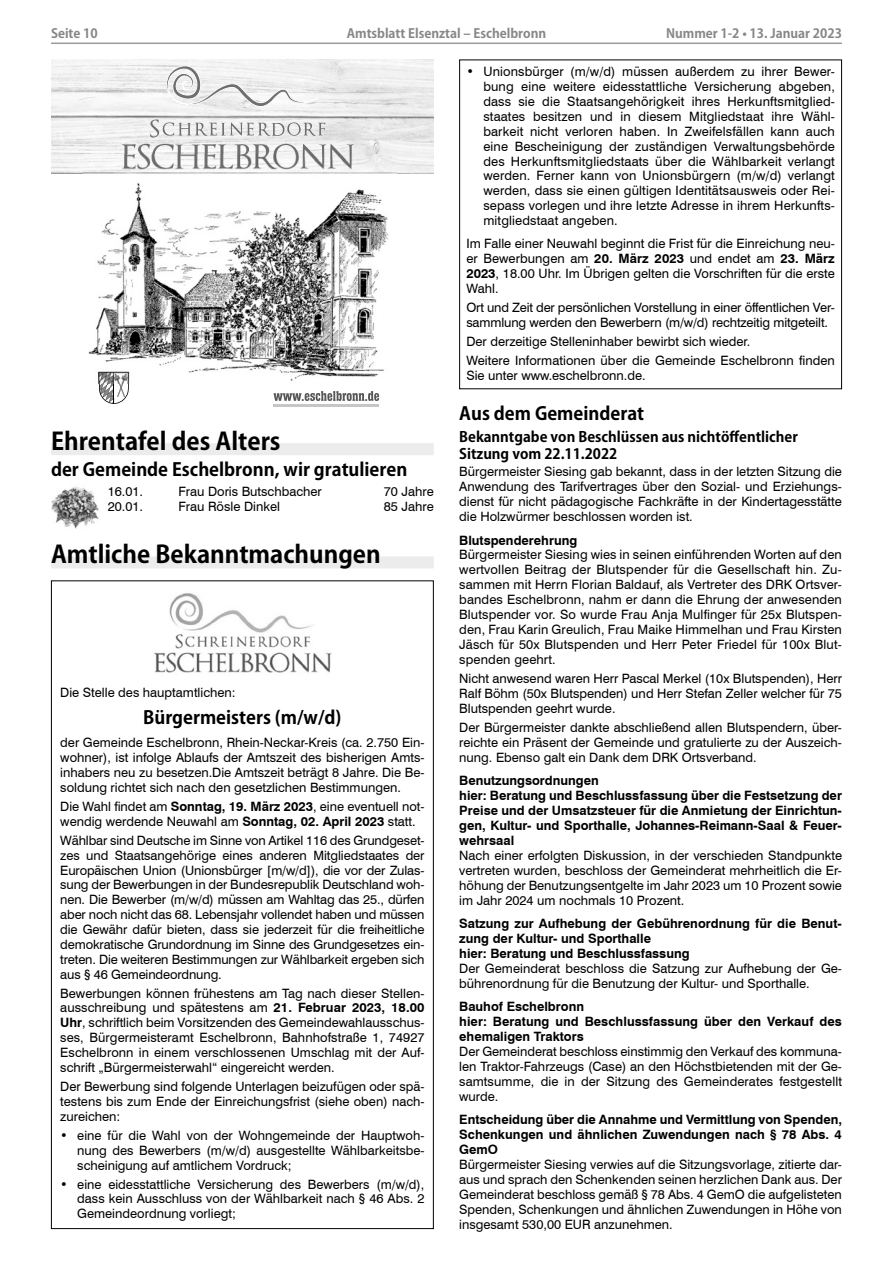
<style>
.page{position:relative;width:893px;height:1263px;background:#fff}
.page>*{position:absolute;margin:0;border:0;box-sizing:border-box;transform-origin:0 0}
.Überschrift_1_Kozuka{font:700 24px "Koz Go Pro";color:#000}
.Überschrift2_Kozuka{font:700 18px "Koz Go Pro";color:#000}
.Überschrift_3_Kozuka{font:700 14.25px/17.4px "Koz Go Pro";color:#000}
.Fließtext_8_5{font:12.9px/14.9px "Swiss 721 BT";color:#000;text-align:justify}
.Fließtext_8_5-2{font:700 12.9px/15px "Swiss 721 BT";color:#000;text-align:justify}
.t1{font:700 12.75px "Koz Go Pro";color:#878787}
.s1{font-weight:700}
</style>
<div class="page">
<hr style="left:51px;top:43px;width:791px;height:1px;background:#9c9c9c">
<div style="left:51px;top:443px;width:383px;height:12px;background:#ececec"></div>
<div style="left:51px;top:556px;width:383px;height:12px;background:#ececec"></div>
<svg style="left:99px;top:384px;width:30px;height:20px"></svg>
<hr style="left:114px;top:372px;width:1px;height:31px;background:#000">
<img style="left:51px;top:60px;width:383px;height:113px">
<svg style="left:163px;top:60px;width:163px;height:53px"></svg>
<svg style="left:122px;top:144px;width:232px;height:10px"></svg>
<svg style="left:150px;top:120px;width:175px;height:18px"></svg>
<svg style="left:274px;top:391px;width:105px;height:10px"></svg>
<hr style="left:273px;top:404px;width:106px;height:3px;background:#c6c6c6">
<img style="left:83px;top:154px;width:314px;height:230px">
<svg style="left:78px;top:97px;width:17px;height:3px"></svg>
<img style="left:51px;top:486px;width:48px;height:43px">
<img style="left:154px;top:593px;width:178px;height:80px">
<div style="left:459px;top:60px;width:383px;height:329px;border:1px solid #000"></div>
<p class="t1" style="left:51px;top:25px;width:48px">Seite 10</p>
<p class="t1" style="left:347px;top:25px;width:201px">Amtsblatt Elsenztal – Eschelbronn</p>
<p class="t1" style="left:666px;top:25px;width:177px">Nummer 1-2 • 13. Januar 2023</p>
<p class="Überschrift_1_Kozuka" style="left:51px;top:425px;width:231px">Ehrentafel des Alters</p>
<p class="Überschrift2_Kozuka" style="left:51px;top:458px;width:358px">der Gemeinde Eschelbronn, wir gratulieren</p>
<p class="Fließtext_8_5" style="left:108px;top:483px;width:37px">16.01.</p>
<p class="Fließtext_8_5" style="left:179px;top:483px;width:145px">Frau Doris Butschbacher</p>
<p class="Fließtext_8_5" style="left:384px;top:483px;width:51px">70 Jahre</p>
<p class="Fließtext_8_5" style="left:108px;top:498px;width:37px">20.01.</p>
<p class="Fließtext_8_5" style="left:179px;top:498px;width:103px">Frau Rösle Dinkel</p>
<p class="Fließtext_8_5" style="left:384px;top:498px;width:51px">85 Jahre</p>
<p class="Überschrift_1_Kozuka" style="left:51px;top:539px;width:331px">Amtliche Bekanntmachungen</p>
<p class="Fließtext_8_5" style="left:60px;top:685px;width:177px">Die Stelle des hauptamtlichen:</p>
<p class="Überschrift2_Kozuka" style="left:143px;top:706px;width:200px">Bürgermeisters (m/w/d)</p>
<p class="Fließtext_8_5" style="left:60px;top:735px;width:366px">der Gemeinde Eschelbronn, Rhein-Neckar-Kreis (ca. 2.750 Ein&shy;wohner), ist infolge Ablaufs der Amtszeit des bisherigen Amts&shy;inhabers neu zu besetzen.Die Amtszeit beträgt 8 Jahre. Die Be&shy;soldung richtet sich nach den gesetzlichen Bestimmungen.</p>
<p class="Fließtext_8_5" style="left:60px;top:798px;width:366px">Die Wahl findet am <span class="s1">Sonntag, 19. März 2023</span>, eine eventuell not&shy;wendig werdende Neuwahl am <span class="s1">Sonntag, 02. April 2023</span> statt.</p>
<p class="Fließtext_8_5" style="left:60px;top:832px;width:366px">Wählbar sind Deutsche im Sinne von Artikel 116 des Grundgeset&shy;zes und Staatsangehörige eines anderen Mitgliedstaates der Europäischen Union (Unionsbürger [m/w/d]), die vor der Zulas&shy;sung der Bewerbungen in der Bundesrepublik Deutschland woh&shy;nen. Die Bewerber (m/w/d) müssen am Wahltag das 25., dürfen aber noch nicht das 68. Lebensjahr vollendet haben und müssen die Gewähr dafür bieten, dass sie jederzeit für die freiheitliche demokratische Grundordnung im Sinne des Grundgesetzes ein&shy;treten. Die weiteren Bestimmungen zur Wählbarkeit ergeben sich aus § 46 Gemeindeordnung.</p>
<p class="Fließtext_8_5" style="left:60px;top:985px;width:366px">Bewerbungen können frühestens am Tag nach dieser Stellen&shy;ausschreibung und spätestens am <span class="s1">21. Februar 2023, 18.00<br>Uhr</span>, schriftlich beim Vorsitzenden des Gemeindewahlausschus&shy;ses, Bürgermeisteramt Eschelbronn, Bahnhofstraße 1, 74927<br>Eschelbronn in einem verschlossenen Umschlag mit der Auf&shy;schrift „Bürgermeisterwahl“ eingereicht werden.</p>
<p class="Fließtext_8_5" style="left:60px;top:1078px;width:366px">Der Bewerbung sind folgende Unterlagen beizufügen oder spä&shy;testens bis zum Ende der Einreichungsfrist (siehe oben) nach&shy;zureichen:</p>
<p class="Fließtext_8_5" style="left:77px;top:1127px;width:349px;text-indent:-17px">• eine für die Wahl von der Wohngemeinde der Hauptwoh&shy;nung des Bewerbers (m/w/d) ausgestellte Wählbarkeitsbe&shy;scheinigung auf amtlichem Vordruck;</p>
<p class="Fließtext_8_5" style="left:77px;top:1176px;width:349px;text-indent:-17px">• eine eidesstattliche Versicherung des Bewerbers (m/w/d), dass kein Ausschluss von der Wählbarkeit nach § 46 Abs. 2<br>Gemeindeordnung vorliegt;</p>
<p class="Fließtext_8_5" style="left:483px;top:64px;width:353px;text-indent:-17px">• Unionsbürger (m/w/d) müssen außerdem zu ihrer Bewer&shy;bung eine weitere eidesstattliche Versicherung abgeben, dass sie die Staatsangehörigkeit ihres Herkunftsmitglied&shy;staates besitzen und in diesem Mitgliedstaat ihre Wähl&shy;barkeit nicht verloren haben. In Zweifelsfällen kann auch eine Bescheinigung der zuständigen Verwaltungsbehörde des Herkunftsmitgliedstaats über die Wählbarkeit verlangt werden. Ferner kann von Unionsbürgern (m/w/d) verlangt werden, dass sie einen gültigen Identitätsausweis oder Rei&shy;sepass vorlegen und ihre letzte Adresse in ihrem Herkunfts&shy;mitgliedstaat angeben.</p>
<p class="Fließtext_8_5" style="left:466px;top:236px;width:370px">Im Falle einer Neuwahl beginnt die Frist für die Einreichung neu&shy;er Bewerbungen am <span class="s1">20. März 2023</span> und endet am <span class="s1">23. März 2023</span>, 18.00 Uhr. Im Übrigen gelten die Vorschriften für die erste Wahl.</p>
<p class="Fließtext_8_5" style="left:466px;top:299px;width:370px">Ort und Zeit der persönlichen Vorstellung in einer öffentlichen Ver&shy;sammlung werden den Bewerbern (m/w/d) rechtzeitig mitgeteilt.</p>
<p class="Fließtext_8_5" style="left:466px;top:333px;width:285px">Der derzeitige Stelleninhaber bewirbt sich wieder.</p>
<p class="Fließtext_8_5" style="left:466px;top:353px;width:370px">Weitere Informationen über die Gemeinde Eschelbronn finden<br>Sie unter www.eschelbronn.de.</p>
<p class="Überschrift2_Kozuka" style="left:459px;top:402px;width:186px">Aus dem Gemeinderat</p>
<p class="Überschrift_3_Kozuka" style="left:459px;top:429px;width:340px">Bekanntgabe von Beschlüssen aus nichtöffentlicher<br>Sitzung vom 22.11.2022</p>
<p class="Fließtext_8_5" style="left:459px;top:464px;width:384px">Bürgermeister Siesing gab bekannt, dass in der letzten Sitzung die Anwendung des Tarifvertrages über den Sozial- und Erziehungs&shy;dienst für nicht pädagogische Fachkräfte in der Kindertagesstätte die Holzwürmer beschlossen worden ist.</p>
<p class="Fließtext_8_5-2" style="left:459px;top:532px;width:120px">Blutspenderehrung</p>
<p class="Fließtext_8_5" style="left:459px;top:547px;width:384px">Bürgermeister Siesing wies in seinen einführenden Worten auf den wertvollen Beitrag der Blutspender für die Gesellschaft hin. Zu&shy;sammen mit Herrn Florian Baldauf, als Vertreter des DRK Ortsver&shy;bandes Eschelbronn, nahm er dann die Ehrung der anwesenden Blutspender vor. So wurde Frau Anja Mulfinger für 25x Blutspen&shy;den, Frau Karin Greulich, Frau Maike Himmelhan und Frau Kirsten Jäsch für 50x Blutspenden und Herr Peter Friedel für 100x Blut&shy;spenden geehrt.</p>
<p class="Fließtext_8_5" style="left:459px;top:670px;width:384px">Nicht anwesend waren Herr Pascal Merkel (10x Blutspenden), Herr Ralf Böhm (50x Blutspenden) und Herr Stefan Zeller welcher für 75<br>Blutspenden geehrt wurde.</p>
<p class="Fließtext_8_5" style="left:459px;top:719px;width:384px">Der Bürgermeister dankte abschließend allen Blutspendern, über&shy;reichte ein Präsent der Gemeinde und gratulierte zu der Auszeich&shy;nung. Ebenso galt ein Dank dem DRK Ortsverband.</p>
<p class="Fließtext_8_5-2" style="left:459px;top:773px;width:141px">Benutzungsordnungen</p>
<p class="Fließtext_8_5-2" style="left:459px;top:788px;width:384px">hier: Beratung und Beschlussfassung über die Festsetzung der Preise und der Umsatzsteuer für die Anmietung der Einrichtun&shy;gen, Kultur- und Sporthalle, Johannes-Reimann-Saal &amp; Feuer&shy;wehrsaal</p>
<p class="Fließtext_8_5" style="left:459px;top:847px;width:384px">Nach einer erfolgten Diskussion, in der verschieden Standpunkte vertreten wurden, beschloss der Gemeinderat mehrheitlich die Er&shy;höhung der Benutzungsentgelte im Jahr 2023 um 10 Prozent sowie im Jahr 2024 um nochmals 10 Prozent.</p>
<p class="Fließtext_8_5-2" style="left:459px;top:916px;width:384px">Satzung zur Aufhebung der Gebührenordnung für die Benut&shy;zung der Kultur- und Sporthalle</p>
<p class="Fließtext_8_5-2" style="left:459px;top:946px;width:232px">hier: Beratung und Beschlussfassung</p>
<p class="Fließtext_8_5" style="left:459px;top:960px;width:384px">Der Gemeinderat beschloss die Satzung zur Aufhebung der Ge&shy;bührenordnung für die Benutzung der Kultur- und Sporthalle.</p>
<p class="Fließtext_8_5-2" style="left:459px;top:999px;width:126px">Bauhof Eschelbronn</p>
<p class="Fließtext_8_5-2" style="left:459px;top:1014px;width:384px">hier: Beratung und Beschlussfassung über den Verkauf des ehemaligen Traktors</p>
<p class="Fließtext_8_5" style="left:459px;top:1044px;width:384px">Der Gemeinderat beschloss einstimmig den Verkauf des kommuna&shy;len Traktor-Fahrzeugs (Case) an den Höchstbietenden mit der Ge&shy;samtsumme, die in der Sitzung des Gemeinderates festgestellt wurde.</p>
<p class="Fließtext_8_5-2" style="left:459px;top:1112px;width:384px">Entscheidung über die Annahme und Vermittlung von Spenden, Schenkungen und ähnlichen Zuwendungen nach § 78 Abs. 4<br>GemO</p>
<p class="Fließtext_8_5" style="left:459px;top:1157px;width:384px">Bürgermeister Siesing verwies auf die Sitzungsvorlage, zitierte dar&shy;aus und sprach den Schenkenden seinen herzlichen Dank aus. Der Gemeinderat beschloss gemäß § 78 Abs. 4 GemO die aufgelisteten Spenden, Schenkungen und ähnlichen Zuwendungen in Höhe von insgesamt 530,00 EUR anzunehmen.</p>
</div>
